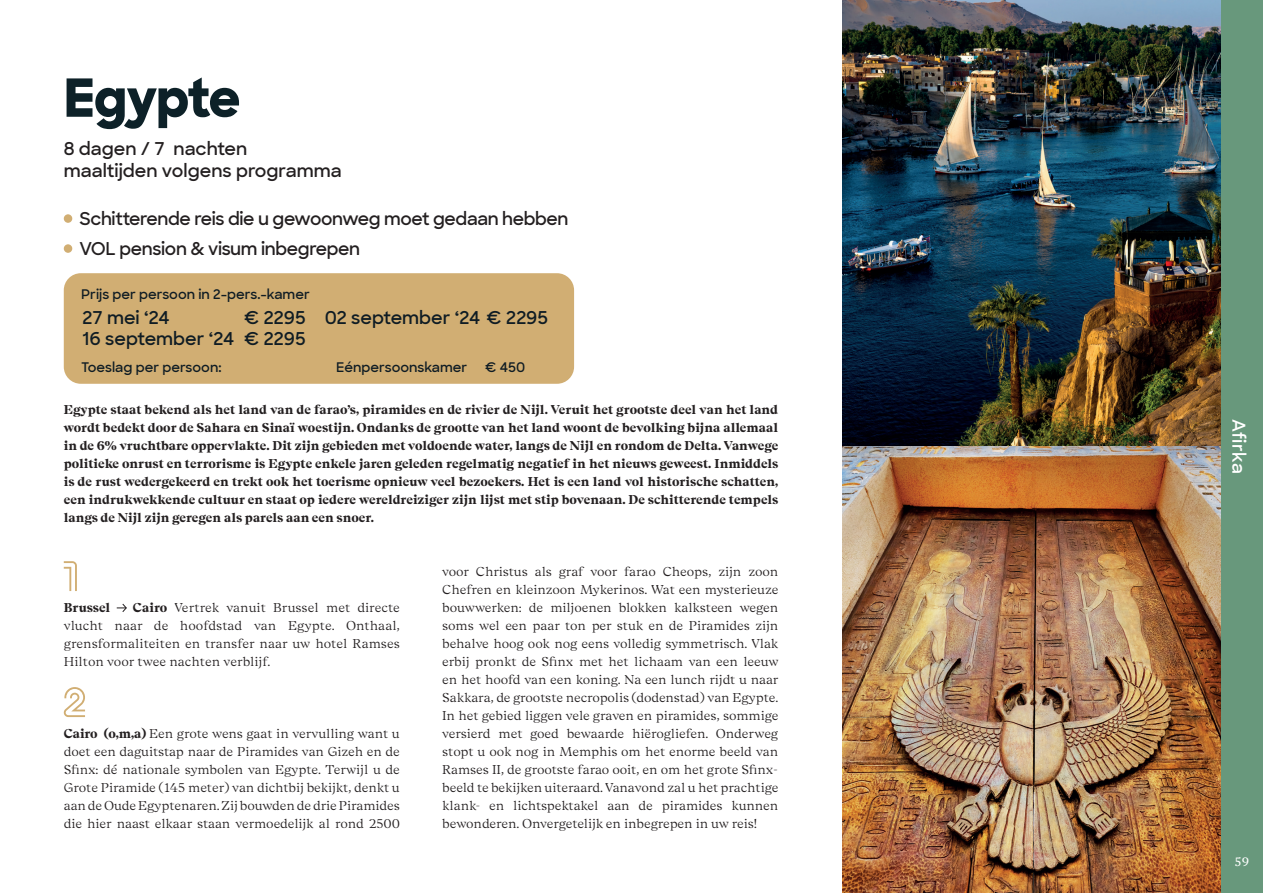
<style>
.page{position:relative;width:1263px;height:893px;background:#fff}
.page>*{position:absolute;margin:0;border:0;box-sizing:border-box;transform-origin:0 0}
.t1{font:800 52.5px "Sharp Sans";letter-spacing:-.025em;color:#0d2128}
.t2{font:600 18px/30px "Sharp Sans";letter-spacing:-.02em;color:#231f20}
.t3{font:600 18px/21.6px "Sharp Sans";color:#0f1c24}
.t4{font:600 18px/21.6px "Sharp Sans";color:#231f20}
.t5{font:600 18px "Sharp Sans";letter-spacing:.03em;color:#fff}
.t6{font:600 13.5px "Sharp Sans";color:#0f1c24}
.t7{font:300 12.75px/18px "Beirut Display";letter-spacing:-.01em;color:#231f20;text-align:justify}
.t8{font:700 12.75px/18px "Beirut Display";color:#231f20;text-align:justify}
.t9{font:12px "PT Serif Caption";color:#fff}
.s1{font-weight:700}
</style>
<div class="page">
<div style="left:1220px;top:0;width:43px;height:893px;background:#68987c"></div>
<img style="left:842px;top:0;width:378px;height:446px">
<img style="left:842px;top:446px;width:378px;height:447px">
<svg style="left:64px;top:561px;width:13px;height:30px"></svg>
<svg style="left:117px;top:603px;width:10px;height:9px"></svg>
<svg style="left:63px;top:687px;width:22px;height:30px"></svg>
<div style="left:64px;top:214px;width:8px;height:9px;background:#d1ae73;border-radius:50%"></div>
<div style="left:64px;top:244px;width:8px;height:9px;background:#d1ae73;border-radius:50%"></div>
<div style="left:64px;top:273px;width:510px;height:111px;background:#d1ae73;border-radius:17px"></div>
<h1 class="t1" style="left:64px;top:58px;width:178px">Egypte</h1>
<h2 class="t4" style="left:64px;top:137px;width:279px">8 dagen / 7 nachten maaltijden volgens programma</h2>
<h2 class="t2" style="left:79px;top:203px;width:491px">Schitterende reis die u gewoonweg moet gedaan hebben<br>VOL pension &amp; visum inbegrepen</h2>
<p class="t6" style="left:81px;top:284px;width:230px">Prijs per persoon in 2-pers.-kamer</p>
<h2 class="t3" style="left:83px;top:306px;width:88px">27 mei ‘24</h2>
<h2 class="t3" style="left:83px;top:306px;width:467px;text-indent:162px">€ 2295 02 september ‘24 € 2295<br>16 september ‘24 € 2295</h2>
<p class="t6" style="left:81px;top:357px;width:142px">Toeslag per persoon:</p>
<p class="t6" style="left:336px;top:357px;width:133px">Eénpersoonskamer</p>
<p class="t6" style="left:485px;top:357px;width:42px">€ 450</p>
<p class="t8" style="left:64px;top:400px;width:716px">Egypte staat bekend als het land van de farao’s, piramides en de rivier de Nijl. Veruit het grootste deel van het land wordt bedekt door de Sahara en Sinaï woestijn. Ondanks de grootte van het land woont de bevolking bijna allemaal in de 6% vruchtbare oppervlakte. Dit zijn gebieden met voldoende water, langs de Nijl en rondom de Delta. Vanwege politieke onrust en terrorisme is Egypte enkele jaren geleden regelmatig negatief in het nieuws geweest. Inmiddels is de rust wedergekeerd en trekt ook het toerisme opnieuw veel bezoekers. Het is een land vol historische schatten, een indrukwekkende cultuur en staat op iedere wereldreiziger zijn lijst met stip bovenaan. De schitterende tempels langs de Nijl zijn geregen als parels aan een snoer.</p>
<p class="t7" style="left:64px;top:598px;width:338px;text-indent:69px"><span class="s1">Cairo</span> Vertrek vanuit Brussel met directe vlucht naar de hoofdstad van Egypte. Onthaal, grensformaliteiten en transfer naar uw hotel Ramses Hilton voor twee nachten verblijf.</p>
<p class="t8" style="left:64px;top:598px;width:48px">Brussel</p>
<p class="t7" style="left:64px;top:724px;width:338px"><span class="s1">Cairo (o,m,a)</span> Een grote wens gaat in vervulling want u doet een daguitstap naar de Piramides van Gizeh en de Sfinx: dé nationale symbolen van Egypte. Terwijl u de Grote Piramide (145 meter) van dichtbij bekijkt, denkt u aan de Oude Egyptenaren. Zij bouwden de drie Piramides die hier naast elkaar staan vermoedelijk al rond 2500</p>
<p class="t7" style="left:442px;top:562px;width:338px">voor Christus als graf voor farao Cheops, zijn zoon Chefren en kleinzoon Mykerinos. Wat een mysterieuze bouwwerken: de miljoenen blokken kalksteen wegen soms wel een paar ton per stuk en de Piramides zijn behalve hoog ook nog eens volledig symmetrisch. Vlak erbij pronkt de Sfinx met het lichaam van een leeuw en het hoofd van een koning. Na een lunch rijdt u naar Sakkara, de grootste necropolis (dodenstad) van Egypte.<br>In het gebied liggen vele graven en piramides, sommige versierd met goed bewaarde hiërogliefen. Onderweg stopt u ook nog in Memphis om het enorme beeld van Ramses II, de grootste farao ooit, en om het grote Sfinx&shy;beeld te bekijken uiteraard. Vanavond zal u het prachtige klank- en lichtspektakel aan de piramides kunnen bewonderen. Onvergetelijk en inbegrepen in uw reis!</p>
<h2 class="t5" style="left:1252px;top:419px;width:56px;rotate:90deg">Afirka</h2>
<p class="t9" style="left:1234px;top:854px;width:16px">59</p>
</div>
